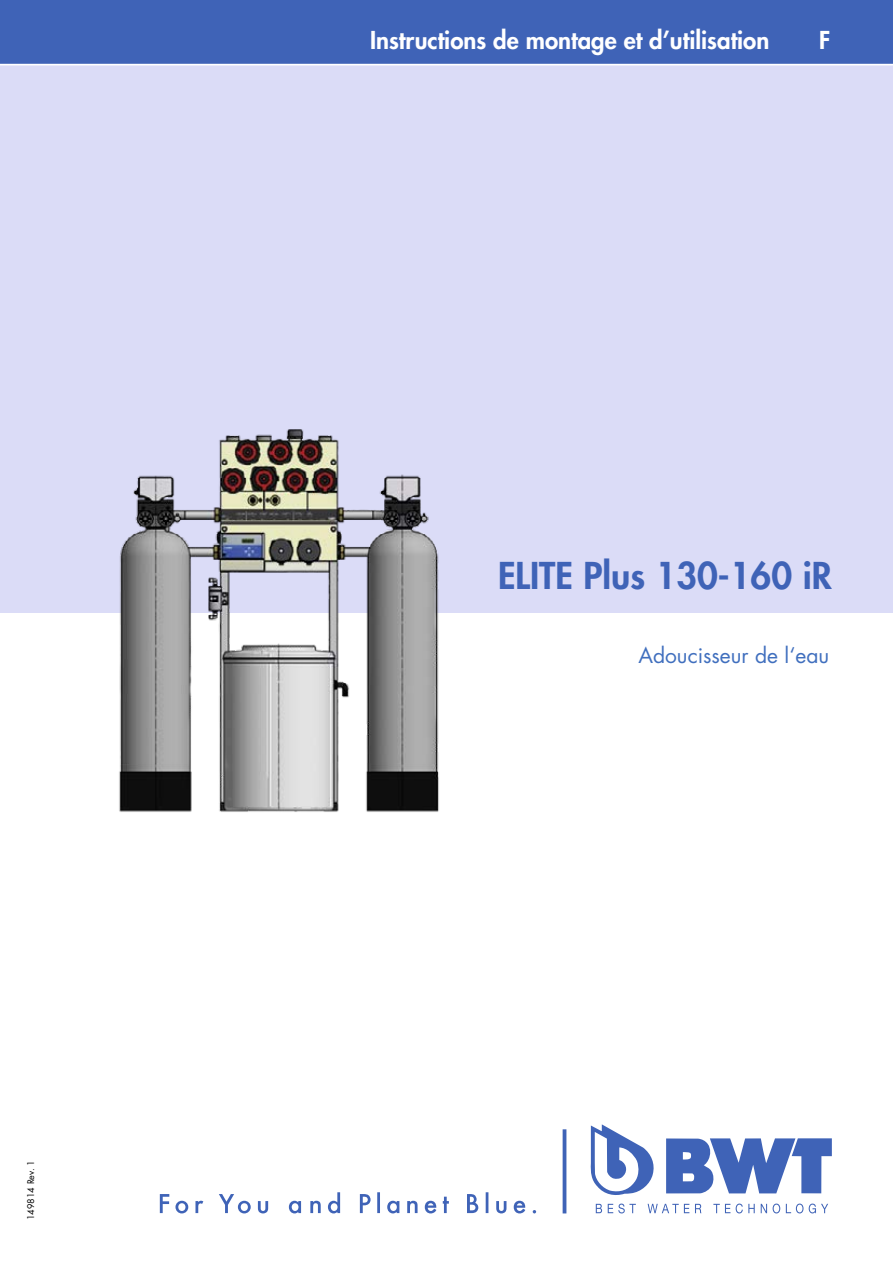
<style>
.page{position:relative;width:893px;height:1263px;background:#fff}
.page>*{position:absolute;margin:0;border:0;box-sizing:border-box;transform-origin:0 0}
.t1{font:800 36px "Futura";color:#3f63b7}
.Language_indications{font:800 24px "Futura";color:#fff}
.t2{font:21px "Futura";color:#406fbe}
.t3{font:9px "Futura";color:#000}
</style>
<div class="page">
<div style="left:0;top:0;width:893px;height:65px;background:#3f63b7"></div>
<div style="left:0;top:65px;width:893px;height:547px;background:#dbdcf7"></div>
<hr style="left:0;top:64px;width:893px;height:1px;background:#fff">
<svg style="left:666px;top:1138px;width:166px;height:55px"></svg>
<svg style="left:590px;top:1124px;width:64px;height:71px"></svg>
<svg style="left:596px;top:1204px;width:6px;height:9px"></svg>
<svg style="left:608px;top:1203px;width:28px;height:10px"></svg>
<svg style="left:648px;top:1204px;width:41px;height:9px"></svg>
<svg style="left:695px;top:1204px;width:6px;height:9px"></svg>
<svg style="left:713px;top:1204px;width:17px;height:9px"></svg>
<svg style="left:736px;top:1203px;width:19px;height:10px"></svg>
<svg style="left:761px;top:1204px;width:6px;height:9px"></svg>
<svg style="left:773px;top:1203px;width:7px;height:10px"></svg>
<svg style="left:786px;top:1203px;width:17px;height:10px"></svg>
<svg style="left:809px;top:1203px;width:19px;height:10px"></svg>
<hr style="left:563px;top:1129px;width:3px;height:84px;background:#3f63b7">
<svg style="left:160px;top:1192px;width:376px;height:21px"></svg>
<img style="left:86px;top:429px;width:390px;height:383px">
<p class="t3" style="left:25px;top:1220px;width:62px;rotate:-90deg">149814 Rev. 1</p>
<p class="Language_indications" style="left:370px;top:24px;width:401px">Instructions de montage et d’utilisation</p>
<p class="Language_indications" style="left:819px;top:24px;width:13px">F</p>
<p class="t1" style="left:498px;top:551px;width:335px">ELITE Plus 130-160 iR</p>
<p class="t2" style="left:638px;top:640px;width:192px">Adoucisseur de l‘eau</p>
</div>
